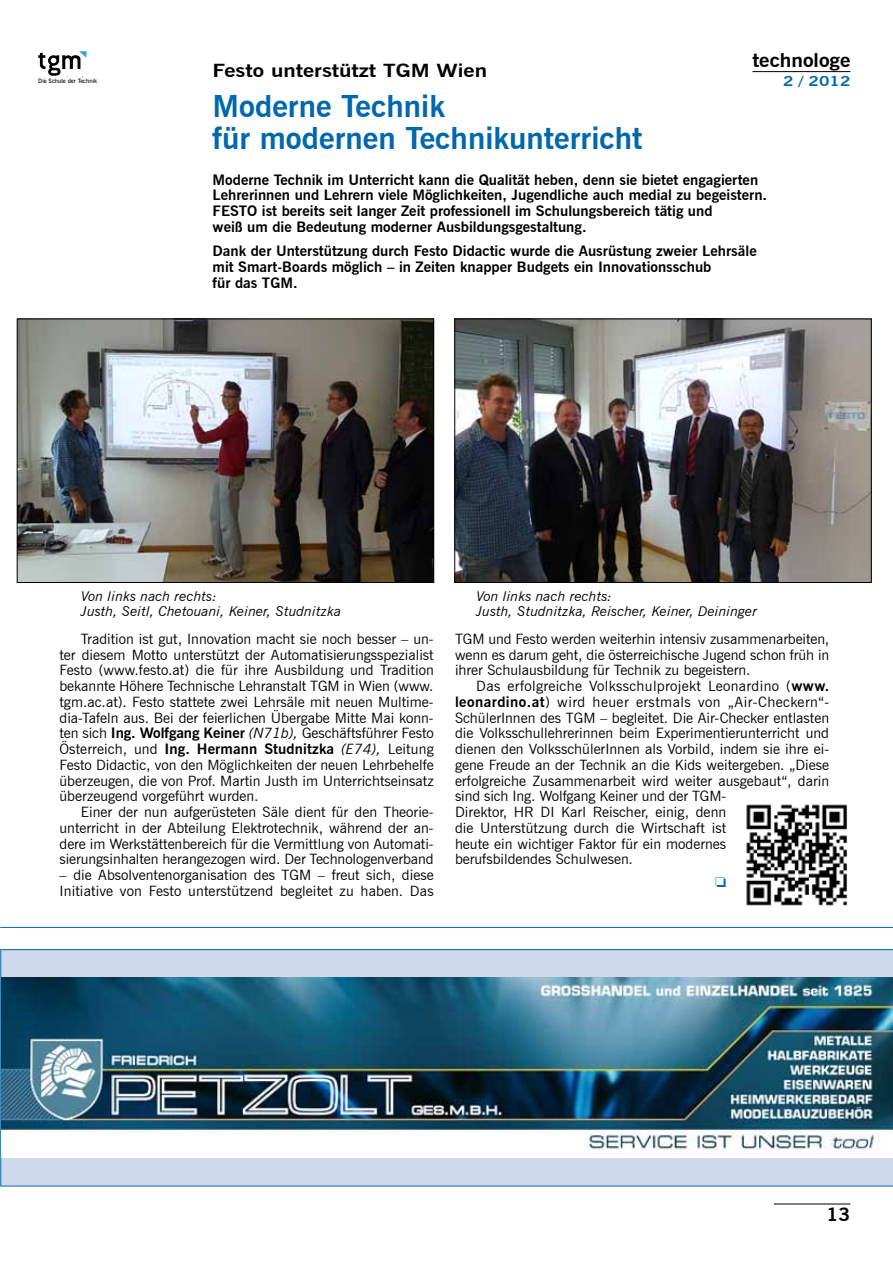
<style>
.page{position:relative;width:893px;height:1263px;background:#fff}
.page>*{position:absolute;margin:0;border:0;box-sizing:border-box;transform-origin:0 0}
.titel{font:700 30px/31.5px "News Gothic BT";color:#0068ac;scale:1.05 1}
.t1{font:700 18.9px "News Gothic BT";color:#000;scale:1.11 1}
.titel_2_umschlag{font:700 18px "News Gothic BT";color:#000;scale:1.25 1}
.titel_2_umschlag-2{font:700 18px "News Gothic BT";color:#000;scale:1.1 1}
.fließtext{font:14.25px/15.8px "News Gothic BT";color:#000;text-align:justify}
.fließ_libue{font:700 14.25px/15.8px "News Gothic BT";color:#000;scale:1.05 1}
.fließtext-2{font:14.25px "Dixieland Normal";color:#0068ac}
.bildlegende{font:italic 13.5px/14.2px "News Gothic BT";color:#000;scale:1.05 1}
.t2{font:700 13.5px "News Gothic BT";color:#0068ac;scale:1.28 1}
.t3{font:600 6px "News Gothic BT";color:#000}
.s1{font-weight:700}
.s2{font-style:italic}
</style>
<div class="page">
<hr style="left:774px;top:1203px;width:76px;height:1px;background:#000">
<hr style="left:752px;top:71px;width:98px;height:1px;background:#000">
<svg style="left:38px;top:51px;width:48px;height:25px"></svg>
<img style="left:746px;top:804px;width:102px;height:102px">
<svg style="left:0;top:949px;width:893px;height:237px;background:#c5d4e8"></svg>
<img style="left:1px;top:978px;width:892px;height:180px">
<hr style="left:0;top:927px;width:893px;height:1px;background:#0068ac">
<img style="left:19px;top:321px;width:413px;height:260px">
<div style="left:17px;top:319px;width:417px;height:264px;border:1px solid #000"></div>
<img style="left:456px;top:321px;width:414px;height:260px">
<div style="left:454px;top:319px;width:418px;height:264px;border:1px solid #000"></div>
<h2 class="t1" style="left:752px;top:49px;width:90px">technologe</h2>
<p class="titel_2_umschlag" style="left:213px;top:60px;width:221px">Festo unterstützt TGM Wien</p>
<p class="titel" style="left:213px;top:91px;width:411px">Moderne Technik<br>für modernen Technikunterricht</p>
<p class="fließ_libue" style="left:213px;top:172px;width:530px">Moderne Technik im Unterricht kann die Qualität heben, denn sie bietet engagierten Lehrerinnen und Lehrern viele Möglichkeiten, Jugendliche auch medial zu begeistern.<br>FESTO ist bereits seit langer Zeit professionell im Schulungsbereich tätig und<br>weiß um die Bedeutung moderner Ausbildungsgestaltung.</p>
<p class="fließ_libue" style="left:213px;top:243px;width:520px">Dank der Unterstützung durch Festo Didactic wurde die Ausrüstung zweier Lehrsäle mit Smart-Boards möglich – in Zeiten knapper Budgets ein Innovationsschub<br>für das TGM.</p>
<p class="t3" style="left:38px;top:77px;width:60px">Die Schule der Technik</p>
<p class="t2" style="left:783px;top:73px;width:54px">2 / 2012</p>
<p class="bildlegende" style="left:81px;top:589px;width:250px">Von links nach rechts:<br>Justh, Seitl, Chetouani, Keiner, Studnitzka</p>
<p class="bildlegende" style="left:476px;top:589px;width:269px">Von links nach rechts:<br>Justh, Studnitzka, Reischer, Keiner, Deininger</p>
<p class="fließtext" style="left:60px;top:631px;width:376px;text-indent:21px">Tradition ist gut, Innovation macht sie noch besser – un&shy;ter diesem Motto unterstützt der Automatisierungsspezialist Festo (www.festo.at) die für ihre Ausbildung und Tradition bekannte Höhere Technische Lehranstalt TGM in Wien (www. tgm.ac.at). Festo stattete zwei Lehrsäle mit neuen Multime&shy;dia-Tafeln aus. Bei der feierlichen Übergabe Mitte Mai konn&shy;ten sich <span class="s1">Ing. Wolfgang Keiner</span> <span class="s2">(N71b),</span> Geschäftsführer Festo Österreich, und <span class="s1">Ing. Hermann Studnitzka</span> <span class="s2">(E74),</span> Leitung Festo Didactic, von den Möglichkeiten der neuen Lehrbehelfe überzeugen, die von Prof. Martin Justh im Unterrichtseinsatz überzeugend vorgeführt wurden.</p>
<p class="fließtext" style="left:60px;top:804px;width:376px;text-indent:21px">Einer der nun aufgerüsteten Säle dient für den Theorie&shy;unterricht in der Abteilung Elektrotechnik, während der an&shy;dere im Werkstättenbereich für die Vermittlung von Automati&shy;sierungsinhalten herangezogen wird. Der Technologenverband</p>
<p class="fließtext" style="left:60px;top:867px;width:376px">– die Absolventenorganisation des TGM – freut sich, diese<br>Initiative von Festo unterstützend begleitet zu haben. Das</p>
<p class="fließtext" style="left:455px;top:631px;width:376px">TGM und Festo werden weiterhin intensiv zusammenarbeiten, wenn es darum geht, die österreichische Jugend schon früh in ihrer Schulausbildung für Technik zu begeistern.</p>
<p class="fließtext" style="left:455px;top:678px;width:376px;text-align:left;text-indent:21px">Das erfolgreiche Volksschulprojekt Leonardino (<span class="s1">www. leonardino.at</span>) wird heuer erstmals von „Air-Checkern“- SchülerInnen des TGM – begleitet. Die Air-Checker entlasten die Volksschullehrerinnen beim Experimentierunterricht und dienen den VolksschülerInnen als Vorbild, indem sie ihre ei&shy;gene Freude an der Technik an die Kids weitergeben. „Diese erfolgreiche Zusammenarbeit wird weiter ausgebaut“, darin sind sich Ing. Wolfgang Keiner und der TGM-<br>Direktor, HR DI Karl Reischer, einig, denn<br>die Unterstützung durch die Wirtschaft ist<br>heute ein wichtiger Faktor für ein modernes<br>berufsbildendes Schulwesen.</p>
<p class="fließtext-2" style="left:715px;top:876px;width:13px">o</p>
<p class="titel_2_umschlag-2" style="left:826px;top:1204px;width:23px">13</p>
</div>
